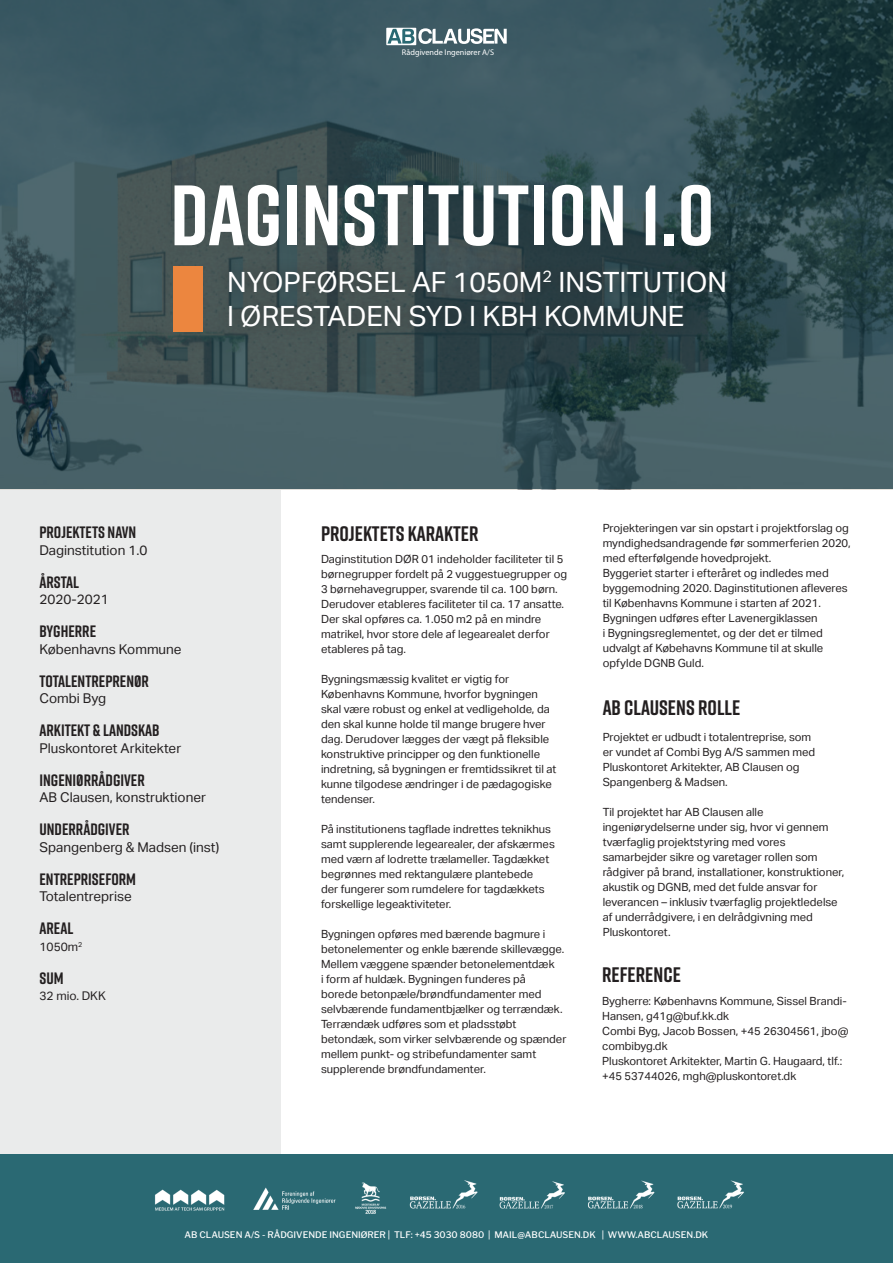
<style>
.page{position:relative;width:893px;height:1263px;background:#fff}
.page>*{position:absolute;margin:0;border:0;box-sizing:border-box;transform-origin:0 0}
.t1{font:700 85.35px "Rift";color:#fff}
.t2{font:27.9px "Aktiv Grotesk";color:#fff}
.t3{font:700 21px "Rift";color:#231f20}
.t4{font:700 16.5px "Rift";color:#231f20}
.t5{font:13.5px "Aktiv Grotesk";color:#231f20}
.t6{font:12px "Aktiv Grotesk";color:#231f20}
.t7{font:11.25px/15px "Aktiv Grotesk";color:#231f20}
.t8{font:500 9px "Libre Franklin";color:#fff}
.t9{font:8.25px "Myriad Pro";color:#fff}
</style>
<div class="page">
<div style="left:0;top:489px;width:281px;height:665px;background:#eaebeb"></div>
<div style="left:0;top:1154px;width:893px;height:109px;background:#2a6973"></div>
<img style="left:155px;top:1180px;width:589px;height:34px">
<svg style="left:0;top:0;width:893px;height:489px;background:#39535a"></svg>
<div style="left:161px;top:171px;width:563px;height:89px;background:#231f20;opacity:.08"></div>
<div style="left:216px;top:258px;width:523px;height:82px;background:#231f20;opacity:.52"></div>
<svg style="left:386px;top:28px;width:30px;height:17px"></svg>
<svg style="left:387px;top:28px;width:120px;height:16px"></svg>
<div style="left:174px;top:267px;width:29px;height:65px;background:#ec863f"></div>
<p class="t9" style="left:402px;top:47px;width:94px">Rådgivende Ingeniører A/S</p>
<p class="t1" style="left:170px;top:154px;width:546px">DAGINSTITUTION 1.0</p>
<p class="t2" style="left:227px;top:266px;width:501px">NYOPFØRSEL AF 1050M<sup>2</sup> INSTITUTION</p>
<p class="t2" style="left:227px;top:300px;width:459px">I ØRESTADEN SYD I KBH KOMMUNE</p>
<p class="t4" style="left:39px;top:521px;width:98px">PROJEKTETS NAVN</p>
<p class="t5" style="left:39px;top:542px;width:109px">Daginstitution 1.0</p>
<p class="t4" style="left:39px;top:570px;width:41px">ÅRSTAL</p>
<p class="t5" style="left:39px;top:592px;width:71px">2020-2021</p>
<p class="t4" style="left:39px;top:620px;width:58px">BYGHERRE</p>
<p class="t5" style="left:39px;top:641px;width:144px">Københavns Kommune</p>
<p class="t4" style="left:39px;top:669px;width:111px">TOTALENTREPRENØR</p>
<p class="t5" style="left:39px;top:691px;width:68px">Combi Byg</p>
<p class="t4" style="left:39px;top:719px;width:122px">ARKITEKT &amp; LANDSKAB</p>
<p class="t5" style="left:39px;top:740px;width:143px">Pluskontoret Arkitekter</p>
<p class="t4" style="left:39px;top:768px;width:107px">INGENIØRRÅDGIVER</p>
<p class="t5" style="left:39px;top:790px;width:168px">AB Clausen, konstruktioner</p>
<p class="t4" style="left:39px;top:818px;width:92px">UNDERRÅDGIVER</p>
<p class="t5" style="left:39px;top:839px;width:181px">Spangenberg &amp; Madsen (inst)</p>
<p class="t4" style="left:39px;top:867px;width:98px">ENTREPRISEFORM</p>
<p class="t5" style="left:39px;top:889px;width:94px">Totalentreprise</p>
<p class="t4" style="left:39px;top:917px;width:35px">AREAL</p>
<p class="t6" style="left:39px;top:939px;width:44px">1050m<sup>2</sup></p>
<p class="t4" style="left:39px;top:966px;width:26px">SUM</p>
<p class="t6" style="left:39px;top:989px;width:68px">32 mio. DKK</p>
<p class="t3" style="left:321px;top:518px;width:159px">PROJEKTETS KARAKTER</p>
<p class="t7" style="left:321px;top:552px;width:248px">Daginstitution DØR 01 indeholder faciliteter til 5 børnegrupper fordelt på 2 vuggestuegrupper og 3 børnehavegrupper, svarende til ca. 100 børn.<br>Derudover etableres faciliteter til ca. 17 ansatte.<br>Der skal opføres ca. 1.050 m2 på en mindre matrikel, hvor store dele af legearealet derfor etableres på tag.</p>
<p class="t7" style="left:321px;top:672px;width:237px">Bygningsmæssig kvalitet er vigtig for Københavns Kommune, hvorfor bygningen skal være robust og enkel at vedligeholde, da den skal kunne holde til mange brugere hver dag. Derudover lægges der vægt på fleksible konstruktive principper og den funktionelle indretning, så bygningen er fremtidssikret til at kunne tilgodese ændringer i de pædagogiske tendenser.</p>
<p class="t7" style="left:321px;top:822px;width:235px">På institutionens tagflade indrettes teknikhus samt supplerende legearealer, der afskærmes med værn af lodrette trælameller. Tagdækket begrønnes med rektangulære plantebede<br>der fungerer som rumdelere for tagdækkets forskellige legeaktiviteter.</p>
<p class="t7" style="left:321px;top:927px;width:245px">Bygningen opføres med bærende bagmure i betonelementer og enkle bærende skillevægge.<br>Mellem væggene spænder betonelementdæk<br>i form af huldæk. Bygningen funderes på borede betonpæle/brøndfundamenter med selvbærende fundamentbjælker og terrændæk.</p>
<p class="t7" style="left:321px;top:1017px;width:247px">Terrændæk udføres som et pladsstøbt betondæk, som virker selvbærende og spænder mellem punkt- og stribefundamenter samt supplerende brøndfundamenter.</p>
<p class="t7" style="left:603px;top:521px;width:250px">Projekteringen var sin opstart i projektforslag og myndighedsandragende før sommerferien 2020, med efterfølgende hovedprojekt.</p>
<p class="t7" style="left:603px;top:566px;width:246px">Byggeriet starter i efteråret og indledes med byggemodning 2020. Daginstitutionen afleveres til Københavns Kommune i starten af 2021.</p>
<p class="t7" style="left:603px;top:611px;width:217px">Bygningen udføres efter Lavenergiklassen</p>
<p class="t7" style="left:603px;top:626px;width:222px;text-align:justify">i Bygningsreglementet, og der det er tilmed udvalgt af Købehavns Kommune til at skulle opfylde DGNB Guld.</p>
<p class="t3" style="left:603px;top:692px;width:139px">AB CLAUSENS ROLLE</p>
<p class="t7" style="left:603px;top:730px;width:214px">Projektet er udbudt i totalentreprise, som er vundet af Combi Byg A/S sammen med Pluskontoret Arkitekter, AB Clausen og Spangenberg &amp; Madsen.</p>
<p class="t7" style="left:603px;top:805px;width:243px">Til projektet har AB Clausen alle ingeniørydelserne under sig, hvor vi gennem tværfaglig projektstyring med vores samarbejder sikre og varetager rollen som rådgiver på brand, installationer, konstruktioner, akustik og DGNB, med det fulde ansvar for leverancen – inklusiv tværfaglig projektledelse af underrådgivere, i en delrådgivning med Pluskontoret.</p>
<p class="t3" style="left:602px;top:959px;width:80px">REFERENCE</p>
<p class="t7" style="left:602px;top:993px;width:246px">Bygherre: Københavns Kommune, Sissel Brandi-<br>Hansen, g41g@buf.kk.dk</p>
<p class="t7" style="left:602px;top:1023px;width:248px">Combi Byg, Jacob Bossen, +45 26304561, jbo@ combibyg.dk</p>
<p class="t7" style="left:602px;top:1053px;width:242px">Pluskontoret Arkitekter, Martin G. Haugaard, tlf.: +45 53744026, mgh@pluskontoret.dk</p>
<p class="t8" style="left:185px;top:1229px;width:525px">AB CLAUSEN A/S - RÅDGIVENDE INGENIØRER | TLF: +45 3030 8080 | MAIL@ABCLAUSEN.DK | WWW.ABCLAUSEN.DK</p>
</div>
